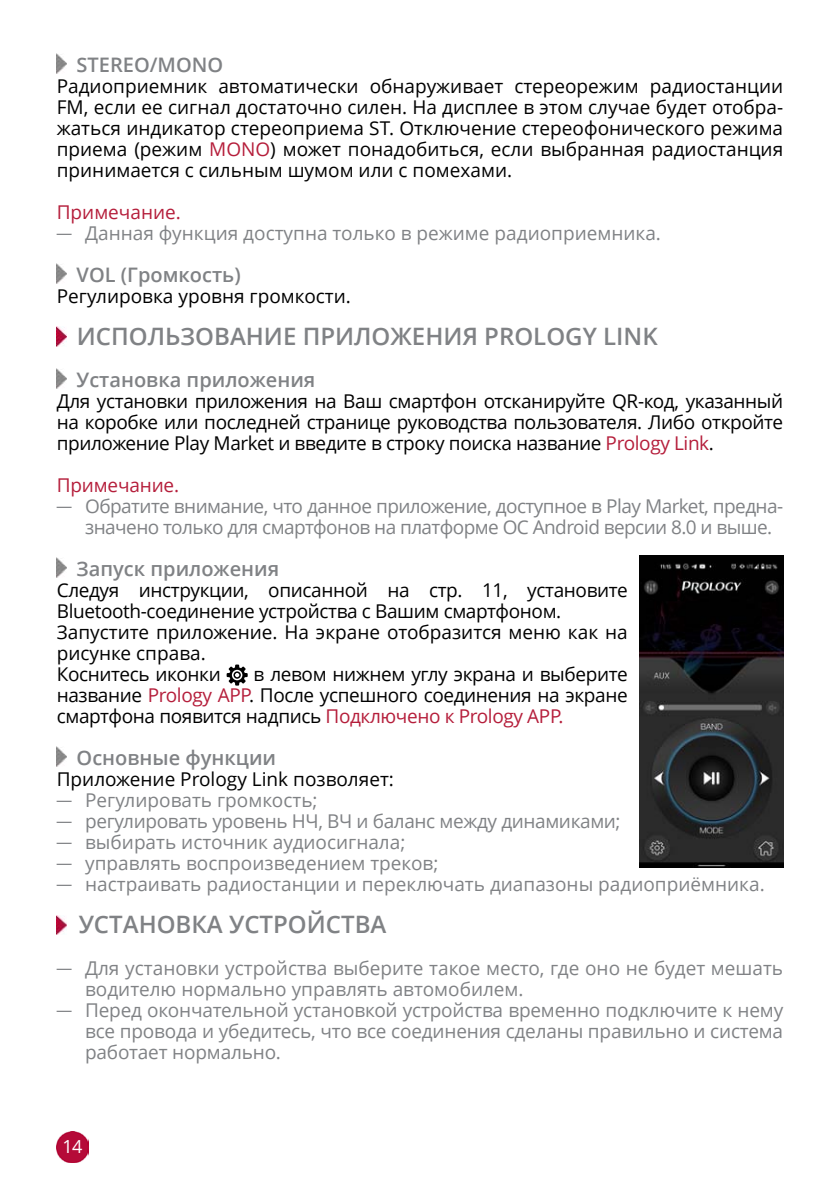
<style>
.page{position:relative;width:840px;height:1191px;background:#fff}
.page>*{position:absolute;margin:0;border:0;box-sizing:border-box;transform-origin:0 0}
.t1{font:600 24px "Open Sans";color:#808285}
.t2{font:600 20px "Open Sans";color:#808285}
.t3{font:19px/21px "Open Sans";letter-spacing:-.02em;color:#000;text-align:justify}
.t4{font:19px/21px "Open Sans";letter-spacing:-.01em;color:#808285}
.t5{font:19px/21px "Open Sans";letter-spacing:-.03em;color:#808285}
.t6{font:19px "Open Sans";color:#000}
.t7{font:19px "Open Sans";letter-spacing:-.005em;color:#b51e3b}
.t8{font:18px "Open Sans";color:#fff}
.s1{color:#b51e3b}
.s2{font-family:"Europe"}
</style>
<div class="page">
<img style="left:57px;top:1131px;width:31px;height:31px">
<img style="left:57px;top:54px;width:9px;height:19px">
<img style="left:57px;top:264px;width:9px;height:19px">
<img style="left:57px;top:327px;width:9px;height:19px">
<img style="left:57px;top:369px;width:9px;height:19px">
<img style="left:639px;top:555px;width:143px;height:312px">
<img style="left:57px;top:558px;width:9px;height:19px">
<svg style="left:226px;top:664px;width:21px;height:21px"></svg>
<img style="left:57px;top:747px;width:9px;height:19px">
<img style="left:57px;top:915px;width:9px;height:19px">
<p class="t2" style="left:77px;top:51px;width:36px">STEREO</p>
<p class="t2" style="left:150px;top:51px;width:73px">/MONO</p>
<p class="t3" style="left:57px;top:75px;width:727px">Радиоприемник автоматически обнаруживает стереорежим радиостанции FM, если ее сигнал достаточно силен. На дисплее в этом случае будет отобра&shy;жаться индикатор стереоприема ST. Отключение стереофонического режима приема (режим <span class="s1">MONO</span>) может понадобиться, если выбранная радиостанция принимается с сильным шумом или с помехами.</p>
<p class="t7" style="left:57px;top:199px;width:126px">П римечание.</p>
<p class="t4" style="left:57px;top:222px;width:605px"><span class="s2">—</span> Данная функция доступна только в режиме радиоприемника.</p>
<p class="t2" style="left:77px;top:261px;width:165px">VOL (Громкость)</p>
<p class="t6" style="left:57px;top:283px;width:295px">Регулировка уровня громкости.</p>
<p class="t1" style="left:77px;top:320px;width:439px">Использование приложения PROLO</p>
<p class="t1" style="left:565px;top:320px;width:94px">GY LINK</p>
<p class="t2" style="left:77px;top:366px;width:240px">Установка приложения</p>
<p class="t3" style="left:57px;top:390px;width:727px">Для установки приложения на Ваш смартфон отсканируйте QR-код, указанный на коробке или последней странице руководства пользователя. Либо откройте приложение Play Market и введите в строку поиска название <span class="s1">Prology Link</span>.</p>
<p class="t7" style="left:57px;top:472px;width:124px">П римечание.</p>
<p class="t5" style="left:85px;top:495px;width:699px;text-indent:-28px"><span class="s2">—</span> Обратите внимание, что данное приложение, доступное в Play Market, предна&shy;значено только для смартфонов на платформе ОС Android версии 8.0 и выше.</p>
<p class="t2" style="left:77px;top:555px;width:204px">Запуск приложения</p>
<p class="t3" style="left:57px;top:579px;width:572px;text-align:left">Следуя инструкции, описанной на стр. 11, установите Bluetooth-соединение устройства с Вашим смартфоном.<br>Запустите приложение. На экране отобразится меню как на рисунке справа.<br>Коснитесь иконки</p>
<p class="t3" style="left:57px;top:663px;width:572px;text-indent:197px">в левом нижнем углу экрана и выберите название <span class="s1">Prology APP</span>. После успешного соединения на экране смартфона появится надпись <span class="s1">П одключено к Prology APP.</span></p>
<p class="t2" style="left:77px;top:744px;width:201px">Основные функции</p>
<p class="t6" style="left:57px;top:766px;width:338px">П риложение Prology Link позволяет:</p>
<p class="t4" style="left:57px;top:789px;width:262px"><span class="s2">—</span> Регулировать громкость;</p>
<p class="t4" style="left:57px;top:810px;width:565px"><span class="s2">—</span> регулировать уровень НЧ, ВЧ и баланс между динамиками;</p>
<p class="t4" style="left:57px;top:831px;width:350px"><span class="s2">—</span> выбирать источник аудиосигнала;</p>
<p class="t4" style="left:57px;top:852px;width:383px"><span class="s2">—</span> управлять воспроизведением треков;</p>
<p class="t4" style="left:57px;top:873px;width:709px"><span class="s2">—</span> настраивать радиостанции и переключать диапазоны радиоприёмника.</p>
<p class="t1" style="left:79px;top:908px;width:309px">Установка устройства</p>
<p class="t4" style="left:85px;top:957px;width:699px;text-indent:-28px"><span class="s2">—</span> Для установки устройства выберите такое место, где оно не будет мешать водителю нормально управлять автомобилем.</p>
<p class="t4" style="left:85px;top:999px;width:699px;text-align:justify;text-indent:-28px"><span class="s2">—</span> Перед окончательной установкой устройства временно подключите к нему все провода и убедитесь, что все соединения сделаны правильно и система работает нормально.</p>
<p class="t8" style="left:62px;top:1133px;width:21px">14</p>
</div>
